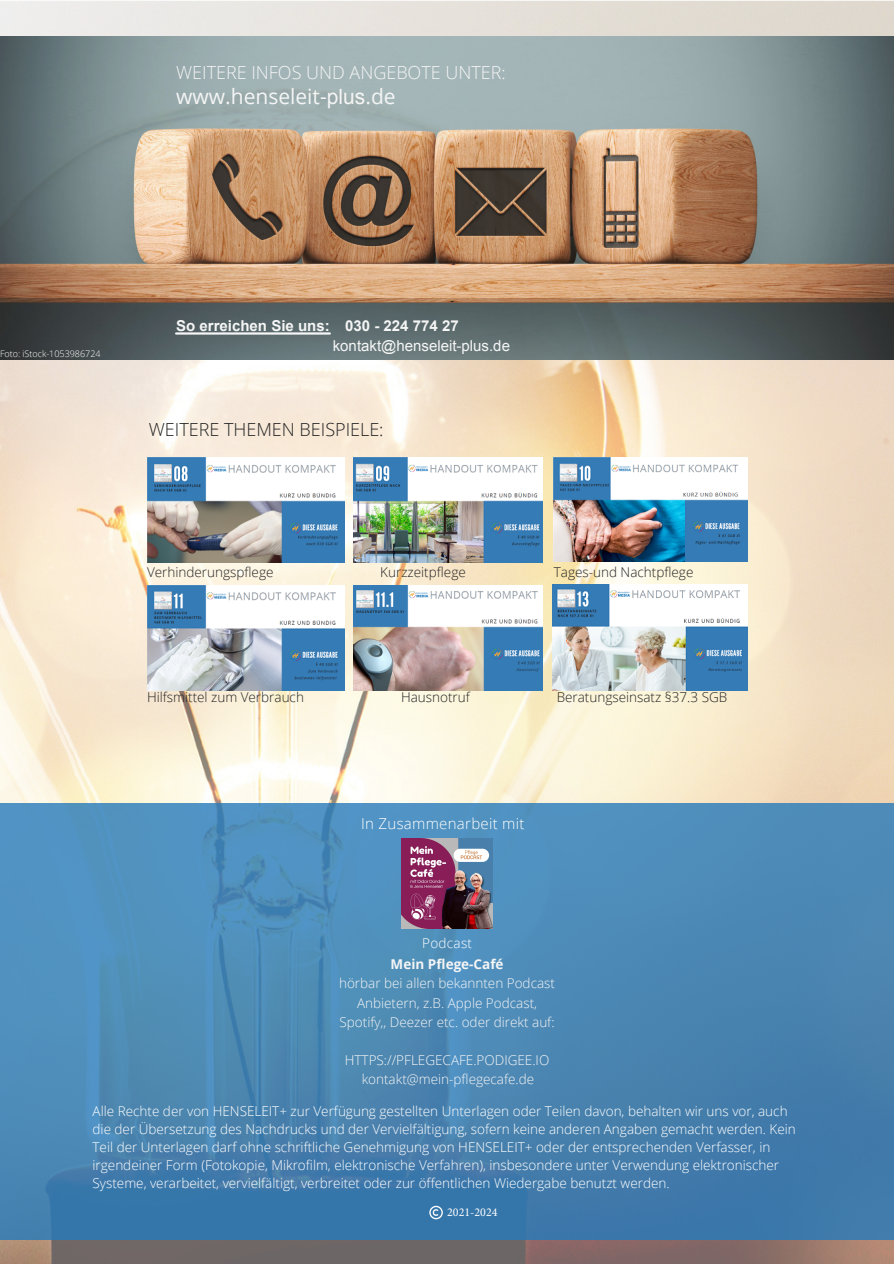
<style>
.page{position:relative;width:894px;height:1264px;background:#fff}
.page>*{position:absolute;margin:0;border:0;box-sizing:border-box;transform-origin:0 0}
.t1{font:21px "Open Sans";color:#f5f5f5}
.t2{font:300 18px "Open Sans";color:#f5f5f5}
.t3{font:300 18px "Open Sans";color:#222}
.t4{font:700 15px "Arial";color:#f5f5f5}
.t5{font:15px "Arial";color:#f5f5f5}
.t6{font:300 15px "Open Sans";letter-spacing:.02em;color:#fff}
.t7{font:300 13.5px/18px "Open Sans";color:#fff}
.t8{font:300 13.5px/19.2px "Open Sans";color:#f5f5f5;text-align:center}
.t9{font:300 13.5px "Open Sans";color:#222}
.t10{font:700 13.5px/21.8px "Open Sans";color:#f5f5f5;text-align:center}
.t11{font:12px "Minion Pro";color:#fff}
.t12{font:300 9px "Open Sans";color:#fff}
.s1{font-family:"Arial"}
.s2{font-weight:300;color:#fff}
</style>
<div class="page">
<img style="left:0;top:0;width:893px;height:1263px">
<div style="left:0;top:803px;width:893px;height:437px;background:linear-gradient(to bottom,#5495c1,#3f79a8)"></div>
<svg style="left:429px;top:1205px;width:13px;height:14px"></svg>
<img style="left:402px;top:838px;width:90px;height:90px">
<img style="left:147px;top:457px;width:197px;height:105px">
<img style="left:353px;top:457px;width:189px;height:105px">
<img style="left:553px;top:457px;width:194px;height:104px">
<img style="left:353px;top:585px;width:189px;height:105px">
<img style="left:147px;top:585px;width:197px;height:105px">
<img style="left:552px;top:584px;width:195px;height:106px">
<img style="left:0;top:37px;width:893px;height:322px">
<hr style="left:176px;top:332px;width:153px;height:3px;background:#f5f5f5">
<p class="t2" style="left:176px;top:59px;width:331px">WEITERE INFOS UND ANGEBOTE UNTER:</p>
<p class="t1" style="left:176px;top:82px;width:221px">www.henseleit-<span class="s1">plus</span>.de</p>
<p class="t12" style="left:0;top:347px;width:102px">Foto: iStock-1053986724</p>
<p class="t4" style="left:176px;top:315px;width:284px">So erreichen Sie uns: 030 - 224 774 27</p>
<p class="t5" style="left:333px;top:336px;width:179px">kontakt@henseleit-plus.de</p>
<p class="t3" style="left:149px;top:416px;width:236px">WEITERE THEMEN BEISPIELE:</p>
<p class="t9" style="left:147px;top:562px;width:128px">Verhinderungspflege</p>
<p class="t9" style="left:380px;top:562px;width:87px">Kurzzeitpflege</p>
<p class="t9" style="left:553px;top:562px;width:141px">Tages-und Nachtpflege</p>
<p class="t9" style="left:147px;top:688px;width:158px">Hilfsmittel zum Verbrauch</p>
<p class="t9" style="left:401px;top:688px;width:70px">Hausnotruf</p>
<p class="t9" style="left:556px;top:688px;width:172px">Beratungseinsatz §37.3 SGB</p>
<p class="t6" style="left:361px;top:812px;width:165px">In Zusammenarbeit mit</p>
<p class="t10" style="left:390px;top:931px;width:114px"><span class="s2">Podcast<br></span>Mein Pflege-Café</p>
<p class="t8" style="left:339px;top:973px;width:217px">hörbar bei allen bekannten Podcast<br>Anbietern, z.B. Apple Podcast,<br>Spotify,, Deezer etc. oder direkt auf:</p>
<p class="t8" style="left:345px;top:1050px;width:206px">HTTPS://PFLEGECAFE.PODIGEE.IO kontakt@mein-pflegecafe.de</p>
<p class="t7" style="left:92px;top:1101px;width:704px">Alle Rechte der von HENSELEIT+ zur Verfügung gestellten Unterlagen oder Teilen davon, behalten wir uns vor, auch die der Übersetzung des Nachdrucks und der Vervielfältigung, sofern keine anderen Angaben gemacht werden. Kein Teil der Unterlagen darf ohne schriftliche Genehmigung von HENSELEIT+ oder der entsprechenden Verfasser, in irgendeiner Form (Fotokopie, Mikrofilm, elektronische Verfahren), insbesondere unter Verwendung elektronischer Systeme, verarbeitet, vervielfältigt, verbreitet oder zur öffentlichen Wiedergabe benutzt werden.</p>
<p class="t11" style="left:447px;top:1204px;width:52px">2021-2024</p>
</div>
